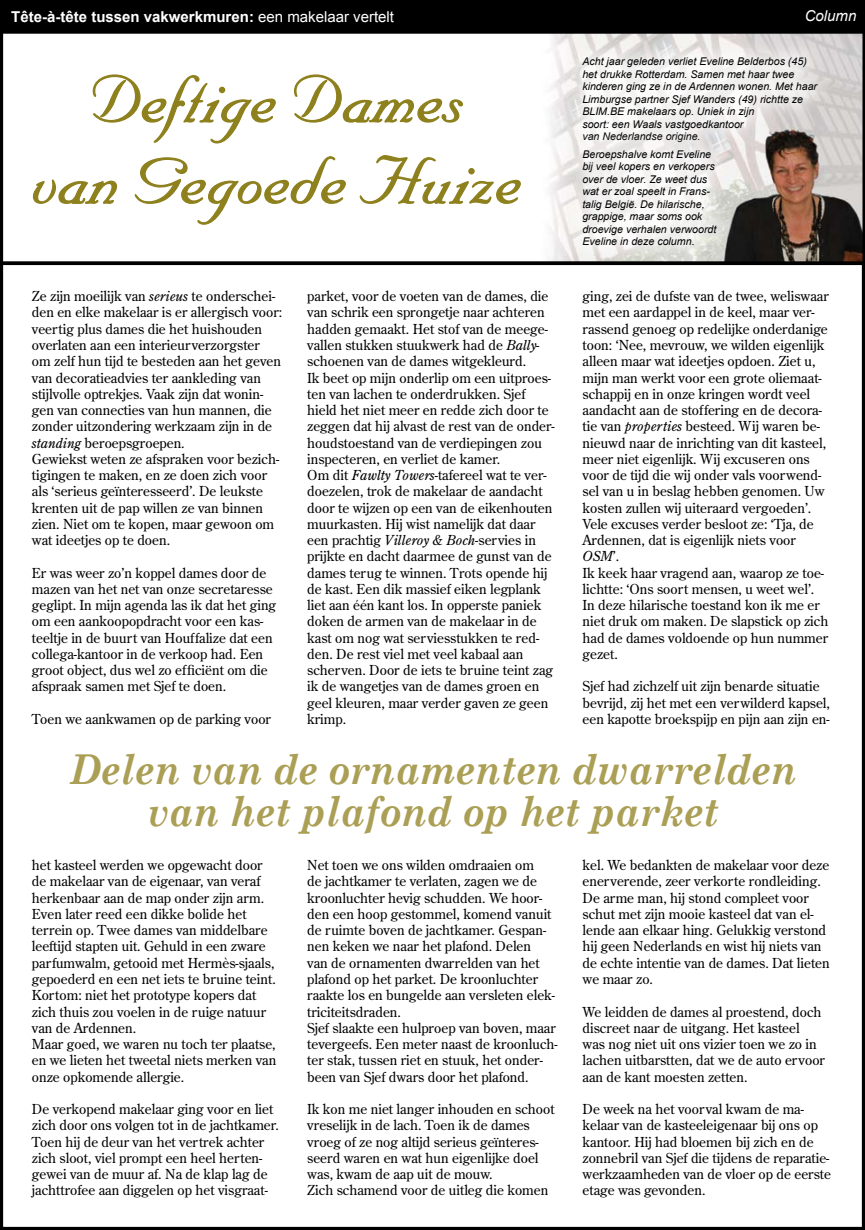
<style>
.page{position:relative;width:865px;height:1230px;background:#fff}
.page>*{position:absolute;margin:0;border:0;box-sizing:border-box;transform-origin:0 0}
.t1{font:78.75px/81.2px "Nuptial Script";color:#8d801d;text-align:center}
.t2{font:italic 700 41.25px/42.5px "Century Schoolbook";color:#ab9f55;text-align:center;scale:.91 1}
.t3{font:700 15px "Arial";color:#fff}
.t4{font:italic 15px "Arial";color:#fff}
.t5{font:13.75px/16.2px "Century Old Style Std";color:#000}
.t6{font:italic 10.62px/12.5px "Arial";color:#000}
.s1{font-weight:400}
.s2{font-style:italic}
</style>
<div class="page">
<img style="left:550px;top:34px;width:312px;height:227px">
<div style="left:561px;top:36px;width:277px;height:127px;background:#fff;opacity:.72"></div>
<div style="left:561px;top:129px;width:176px;height:138px;background:#fff;opacity:.72"></div>
<div style="left:1px;top:1px;width:863px;height:32px;background:#000"></div>
<div style="left:0;top:0;width:865px;height:34px;border:1px solid #000"></div>
<svg style="left:3px;top:261px;width:859px;height:4px;background:#111110"></svg>
<svg style="left:92px;top:74px;width:184px;height:70px"></svg>
<svg style="left:293px;top:74px;width:170px;height:49px"></svg>
<svg style="left:32px;top:179px;width:86px;height:25px"></svg>
<svg style="left:134px;top:156px;width:212px;height:69px"></svg>
<svg style="left:359px;top:155px;width:162px;height:49px"></svg>
<p class="t3" style="left:11px;top:6px;width:384px">Tête-à-tête tussen vakwerkmuren: <span class="s1">een makelaar vertelt</span></p>
<h1 class="t1" style="left:32px;top:60px;width:491px">Deftige Dames<br>van Gegoede Huize</h1>
<p class="t5" style="left:32px;top:288px;width:252px">Ze zijn moeilijk van <span class="s2">serieus</span> te onderschei&shy;den en elke makelaar is er allergisch voor: veertig plus dames die het huishouden overlaten aan een interieurverzorgster<br>om zelf hun tijd te besteden aan het geven van decoratieadvies ter aankleding van stijlvolle optrekjes. Vaak zijn dat wonin&shy;gen van connecties van hun mannen, die zonder uitzondering werkzaam zijn in de <span class="s2">standing</span> beroepsgroepen.<br>Gewiekst weten ze afspraken voor bezich&shy;tigingen te maken, en ze doen zich voor als ‘serieus geïnteresseerd’. De leukste krenten uit de pap willen ze van binnen zien. Niet om te kopen, maar gewoon om wat ideetjes op te doen.</p>
<p class="t5" style="left:32px;top:564px;width:246px">Er was weer zo’n koppel dames door de mazen van het net van onze secretaresse geglipt. In mijn agenda las ik dat het ging om een aankoopopdracht voor een kas&shy;teeltje in de buurt van Houffalize dat een collega-kantoor in de verkoop had. Een groot object, dus wel zo efficiënt om die afspraak samen met Sjef te doen.</p>
<p class="t5" style="left:32px;top:710px;width:241px">Toen we aankwamen op de parking voor</p>
<p class="t5" style="left:307px;top:288px;width:249px">parket, voor de voeten van de dames, die van schrik een sprongetje naar achteren hadden gemaakt. Het stof van de meege&shy;vallen stukken stuukwerk had de <span class="s2">Bally&shy;</span>schoenen van de dames witgekleurd.<br>Ik beet op mijn onderlip om een uitproes&shy;ten van lachen te onderdrukken. Sjef hield het niet meer en redde zich door te zeggen dat hij alvast de rest van de onder&shy;houdstoestand van de verdiepingen zou inspecteren, en verliet de kamer.<br>Om dit <span class="s2">Fawlty Towers</span>-tafereel wat te ver&shy;doezelen, trok de makelaar de aandacht door te wijzen op een van de eikenhouten muurkasten. Hij wist namelijk dat daar een prachtig <span class="s2">Villeroy &amp; Boch</span>-servies in prijkte en dacht daarmee de gunst van de dames terug te winnen. Trots opende hij de kast. Een dik massief eiken legplank liet aan één kant los. In opperste paniek doken de armen van de makelaar in de kast om nog wat serviesstukken te red&shy;den. De rest viel met veel kabaal aan scherven. Door de iets te bruine teint zag ik de wangetjes van de dames groen en geel kleuren, maar verder gaven ze geen krimp.</p>
<p class="t4" style="left:804px;top:6px;width:53px">Column</p>
<p class="t6" style="left:582px;top:55px;width:236px">Acht jaar geleden verliet Eveline Belderbos (45) het drukke Rotterdam. Samen met haar twee kinderen ging ze in de Ardennen wonen. Met haar Limburgse partner Sjef Wanders (49) richtte ze BLIM.BE makelaars op. Uniek in zijn<br>soort: een Waals vastgoedkantoor<br>van Nederlandse origine.</p>
<p class="t6" style="left:582px;top:148px;width:136px">Beroepshalve komt Eveline bij veel kopers en verkopers over de vloer. Ze weet dus wat er zoal speelt in Frans&shy;talig België. De hilarische, grappige, maar soms ook droevige verhalen verwoordt<br>Eveline in deze column.</p>
<p class="t5" style="left:582px;top:288px;width:248px">ging, zei de dufste van de twee, weliswaar met een aardappel in de keel, maar ver&shy;rassend genoeg op redelijke onderdanige toon: ‘Nee, mevrouw, we wilden eigenlijk alleen maar wat ideetjes opdoen. Ziet u, mijn man werkt voor een grote oliemaat&shy;schappij en in onze kringen wordt veel aandacht aan de stoffering en de decora&shy;tie van <span class="s2">properties</span> besteed. Wij waren be&shy;nieuwd naar de inrichting van dit kasteel, meer niet eigenlijk. Wij excuseren ons voor de tijd die wij onder vals voorwend&shy;sel van u in beslag hebben genomen. Uw kosten zullen wij uiteraard vergoeden’.<br>Vele excuses verder besloot ze: ‘Tja, de Ardennen, dat is eigenlijk niets voor <span class="s2">OSM</span>’.<br>Ik keek haar vragend aan, waarop ze toe&shy;lichtte: ‘Ons soort mensen, u weet wel’.<br>In deze hilarische toestand kon ik me er niet druk om maken. De slapstick op zich had de dames voldoende op hun nummer gezet.</p>
<p class="t5" style="left:582px;top:678px;width:249px">Sjef had zichzelf uit zijn benarde situatie bevrijd, zij het met een verwilderd kapsel, een kapotte broekspijp en pijn aan zijn en-</p>
<h2 class="t2" style="left:70px;top:747px;width:800px">Delen van de ornamenten dwarrelden van het plafond op het parket</h2>
<p class="t5" style="left:32px;top:857px;width:246px">het kasteel werden we opgewacht door de makelaar van de eigenaar, van veraf herkenbaar aan de map onder zijn arm.<br>Even later reed een dikke bolide het terrein op. Twee dames van middelbare leeftijd stapten uit. Gehuld in een zware parfumwalm, getooid met Hermès-sjaals, gepoederd en een net iets te bruine teint.<br>Kortom: niet het prototype kopers dat zich thuis zou voelen in de ruige natuur van de Ardennen.<br>Maar goed, we waren nu toch ter plaatse, en we lieten het tweetal niets merken van onze opkomende allergie.</p>
<p class="t5" style="left:32px;top:1100px;width:248px">De verkopend makelaar ging voor en liet zich door ons volgen tot in de jachtkamer.<br>Toen hij de deur van het vertrek achter zich sloot, viel prompt een heel herten&shy;gewei van de muur af. Na de klap lag de jachttrofee aan diggelen op het visgraat-</p>
<p class="t5" style="left:307px;top:857px;width:252px">Net toen we ons wilden omdraaien om<br>de jachtkamer te verlaten, zagen we de kroonluchter hevig schudden. We hoor&shy;den een hoop gestommel, komend vanuit de ruimte boven de jachtkamer. Gespan&shy;nen keken we naar het plafond. Delen<br>van de ornamenten dwarrelden van het plafond op het parket. De kroonluchter raakte los en bungelde aan versleten elek&shy;triciteitsdraden.<br>Sjef slaakte een hulproep van boven, maar tevergeefs. Een meter naast de kroonluch&shy;ter stak, tussen riet en stuuk, het onder&shy;been van Sjef dwars door het plafond.</p>
<p class="t5" style="left:307px;top:1100px;width:249px">Ik kon me niet langer inhouden en schoot vreselijk in de lach. Toen ik de dames vroeg of ze nog altijd serieus geïnteres&shy;seerd waren en wat hun eigenlijke doel was, kwam de aap uit de mouw.<br>Zich schamend voor de uitleg die komen</p>
<p class="t5" style="left:582px;top:857px;width:249px">kel. We bedankten de makelaar voor deze enerverende, zeer verkorte rondleiding.<br>De arme man, hij stond compleet voor schut met zijn mooie kasteel dat van el&shy;lende aan elkaar hing. Gelukkig verstond hij geen Nederlands en wist hij niets van de echte intentie van de dames. Dat lieten we maar zo.</p>
<p class="t5" style="left:582px;top:1003px;width:244px">We leidden de dames al proestend, doch discreet naar de uitgang. Het kasteel was nog niet uit ons vizier toen we zo in lachen uitbarstten, dat we de auto ervoor aan de kant moesten zetten.</p>
<p class="t5" style="left:582px;top:1100px;width:250px">De week na het voorval kwam de ma&shy;kelaar van de kasteeleigenaar bij ons op kantoor. Hij had bloemen bij zich en de zonnebril van Sjef die tijdens de reparatie&shy;werkzaamheden van de vloer op de eerste etage was gevonden.</p>
</div>
